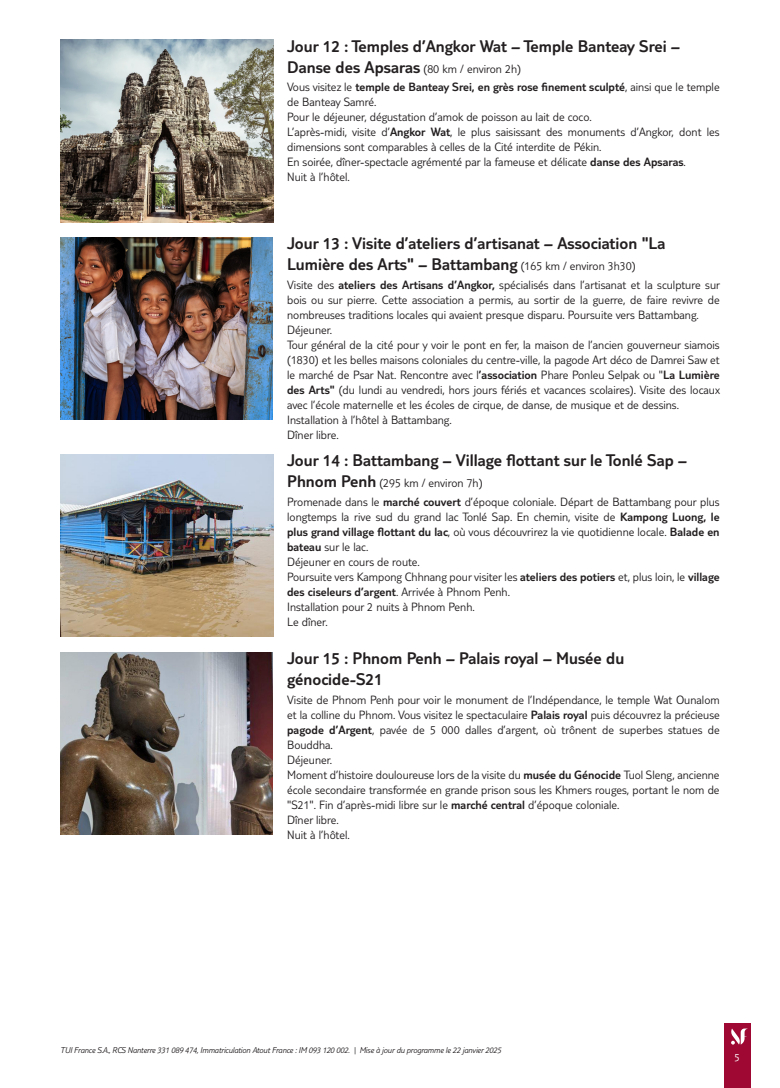
<style>
.page{position:relative;width:780px;height:1088px;background:#fff}
.page>*{position:absolute;margin:0;border:0;box-sizing:border-box;transform-origin:0 0}
.t1{font:300 17.5px/21px "TUI Type";color:#231f20}
.t2{font:300 12.5px/15px "TUI Type";color:#231f20}
.t3{font:300 11.25px "TUI Type";color:#fff}
.t4{font:italic 300 8.75px "TUI Type";letter-spacing:-.02em;color:#231f20}
.s1{font-size:17.5px}
.s2{font-style:inherit}
.s3{font-size:12.5px}
</style>
<div class="page">
<div style="left:724px;top:1023px;width:26px;height:65px;background:#9e0832"></div>
<svg style="left:731px;top:1028px;width:17px;height:16px"></svg>
<img style="left:60px;top:40px;width:213px;height:182px">
<img style="left:60px;top:238px;width:213px;height:182px">
<img style="left:60px;top:455px;width:213px;height:182px">
<img style="left:60px;top:652px;width:213px;height:182px">
<h1 class="t1" style="left:287px;top:35px;width:394px">Jour 12 : Temples d’Angkor Wat – Temple Banteay Srei –</h1>
<p class="t2" style="left:287px;top:59px;width:434px;line-height:18.5px"><span class="s1">Danse des Apsaras</span> (80 km / environ 2h)<br>Vous visitez le <span class="s2">temple de Banteay Srei, en grès rose finement sculpté</span>, ainsi que le temple</p>
<p class="t2" style="left:287px;top:94px;width:434px">de Banteay Samré.<br>Pour le déjeuner, dégustation d’amok de poisson au lait de coco.<br>L’après-midi, visite d’<span class="s2">Angkor Wat</span>, le plus saisissant des monuments d’Angkor, dont les dimensions sont comparables à celles de la Cité interdite de Pékin.<br>En soirée, dîner-spectacle agrémenté par la fameuse et délicate <span class="s2">danse des Apsaras</span>.<br>Nuit à l’hôtel.</p>
<h1 class="t1" style="left:287px;top:233px;width:380px">Jour 13 : Visite d’ateliers d’artisanat – Association "La<br>Lumière des Arts" – Battambang <span class="s3">(165 km / environ 3h30)</span></h1>
<p class="t2" style="left:287px;top:277px;width:434px">Visite des <span class="s2">ateliers des Artisans d’Angkor,</span> spécialisés dans l’artisanat et la sculpture sur bois ou sur pierre. Cette association a permis, au sortir de la guerre, de faire revivre de nombreuses traditions locales qui avaient presque disparu. Poursuite vers Battambang.<br>Déjeuner.<br>Tour général de la cité pour y voir le pont en fer, la maison de l’ancien gouverneur siamois (1830) et les belles maisons coloniales du centre-ville, la pagode Art déco de Damrei Saw et le marché de Psar Nat. Rencontre avec l<span class="s2">’association</span> Phare Ponleu Selpak ou "<span class="s2">La Lumière des Arts"</span> (du lundi au vendredi, hors jours fériés et vacances scolaires). Visite des locaux avec l’école maternelle et les écoles de cirque, de danse, de musique et de dessins.<br>Installation à l’hôtel à Battambang.<br>Dîner libre.</p>
<h1 class="t1" style="left:287px;top:450px;width:401px">Jour 14 : Battambang – Village flottant sur le Tonlé Sap –</h1>
<p class="t2" style="left:287px;top:474px;width:434px;line-height:18.5px"><span class="s1">Phnom Penh</span> (295 km / environ 7h)<br>Promenade dans le <span class="s2">marché couvert</span> d’époque coloniale. Départ de Battambang pour plus</p>
<p class="t2" style="left:287px;top:509px;width:434px">longtemps la rive sud du grand lac Tonlé Sap. En chemin, visite de <span class="s2">Kampong Luong, le plus grand village flottant du lac</span>, où vous découvrirez la vie quotidienne locale. <span class="s2">Balade en bateau</span> sur le lac.<br>Déjeuner en cours de route.<br>Poursuite vers Kampong Chhnang pour visiter les <span class="s2">ateliers des potiers</span> et, plus loin, le <span class="s2">village des ciseleurs d’argent</span>. Arrivée à Phnom Penh.<br>Installation pour 2 nuits à Phnom Penh.<br>Le dîner.</p>
<h1 class="t1" style="left:287px;top:647px;width:338px">Jour 15 : Phnom Penh – Palais royal – Musée du génocide-S21</h1>
<p class="t2" style="left:287px;top:692px;width:434px">Visite de Phnom Penh pour voir le monument de l’Indépendance, le temple Wat Ounalom et la colline du Phnom. Vous visitez le spectaculaire <span class="s2">Palais royal</span> puis découvrez la précieuse <span class="s2">pagode d’Argent</span>, pavée de 5 000 dalles d’argent, où trônent de superbes statues de Bouddha.<br>Déjeuner.<br>Moment d’histoire douloureuse lors de la visite du <span class="s2">musée du Génocide</span> Tuol Sleng, ancienne école secondaire transformée en grande prison sous les Khmers rouges, portant le nom de "S21". Fin d’après-midi libre sur le <span class="s2">marché central</span> d’époque coloniale.<br>Dîner libre.<br>Nuit à l’hôtel.</p>
<p class="t4" style="left:60px;top:1045px;width:442px">TUI France S.A., RCS Nanterre 331 089 474, Immatriculation Atout France : IM 093 120 002. | Mise à jour du programme le 22 janvier 2025</p>
<p class="t3" style="left:734px;top:1050px;width:7px">5</p>
</div>
